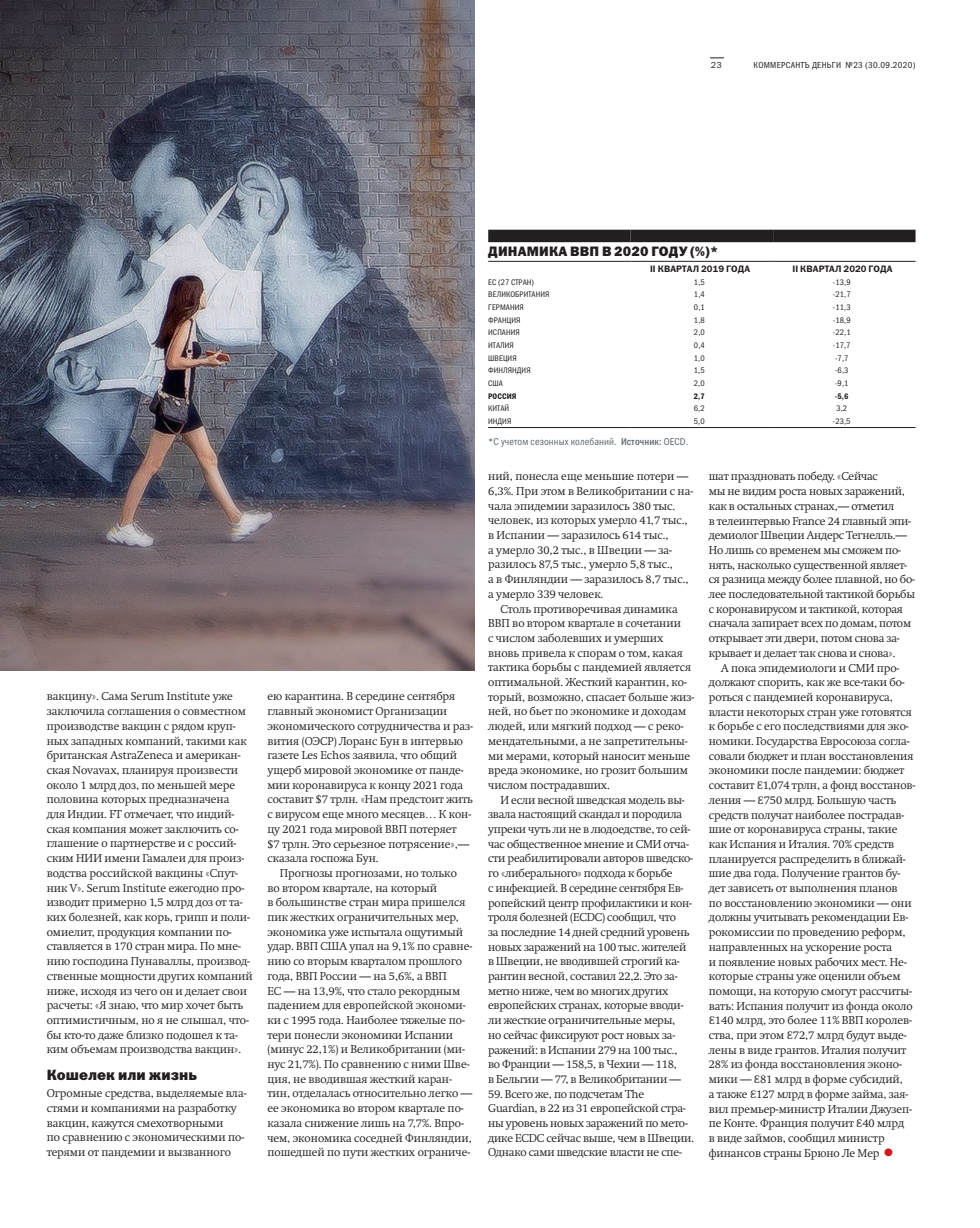
<style>
.page{position:relative;width:980px;height:1228px;background:#fff}
.page>*{position:absolute;margin:0;border:0;box-sizing:border-box;transform-origin:0 0}
.t1{font:15px "Franklin Gothic Heavy ITC";letter-spacing:.005em;color:#231f20}
.t2{font:13.75px "Franklin Gothic Heavy ITC";letter-spacing:.01em;color:#231f20}
.t3{font:11.25px/14.8px "Swift Light C";letter-spacing:-.005em;color:#231f20}
.t4{font:10px "Franklin Gothic Book Cond ITC";letter-spacing:.01em;color:#5f696f}
.t5{font:9.38px "Franklin Gothic Demi ITC";letter-spacing:.01em;color:#231f20}
.t6{font:8.75px "Franklin Gothic Book Cond ITC";letter-spacing:.035em;color:#231f20}
.t7{font:8.75px "Franklin Gothic Book ITC";color:#231f20}
.t8{font:8.12px "Franklin Gothic Book Cond ITC";letter-spacing:.01em;color:#231f20}
.t9{font:8.12px "Franklin Gothic Demi Cond ITC";letter-spacing:.01em;color:#231f20}
.s1{font-family:"Franklin Gothic Medi Cond ITC"}
.s2{font-size:21.25px;color:#d7171f}
</style>
<div class="page">
<svg style="left:710px;top:58px;width:13px;height:1px"></svg>
<svg style="left:488px;top:242px;width:427px;height:19px"></svg>
<div style="left:488px;top:230px;width:142px;height:12px;background:#231f20"></div>
<div style="left:630px;top:230px;width:142px;height:12px;background:#231f20"></div>
<div style="left:772px;top:230px;width:143px;height:12px;background:#231f20"></div>
<hr style="left:488px;top:261px;width:142px;height:1px;background:#231f20">
<hr style="left:630px;top:261px;width:142px;height:1px;background:#231f20">
<hr style="left:772px;top:261px;width:143px;height:1px;background:#231f20">
<hr style="left:488px;top:427px;width:142px;height:1px;background:#231f20">
<hr style="left:630px;top:427px;width:142px;height:1px;background:#231f20">
<hr style="left:772px;top:427px;width:143px;height:1px;background:#231f20">
<img style="left:0;top:0;width:474px;height:670px">
<p class="t7" style="left:710px;top:60px;width:12px">23</p>
<p class="t6" style="left:753px;top:60px;width:163px">КОММЕРСАНТЪ ДЕНЬГИ №23 (30.09.2020)</p>
<p class="t3" style="left:47px;top:689px;width:207px">вакцину». Сама Serum Institute уже заключила соглашения о совместном производстве вакцин с рядом круп&shy;ных западных компаний, такими как британская AstraZeneca и американ&shy;ская Novavax, планируя произвести около 1 млрд доз, по меньшей мере половина которых предназначена<br>для Индии. FT отмечает, что индий&shy;ская компания может заключить со&shy;глашение о партнерстве и с россий&shy;ским НИИ имени Гамалеи для произ&shy;водства российской вакцины «Спут&shy;ник V». Serum Institute ежегодно про&shy;изводит примерно 1,5 млрд доз от та&shy;ких болезней, как корь, грипп и поли&shy;омиелит, продукция компании по&shy;ставляется в 170 стран мира. По мне&shy;нию господина Пунаваллы, производ&shy;ственные мощности других компаний ниже, исходя из чего он и делает свои расчеты: «Я знаю, что мир хочет быть оптимистичным, но я не слышал, что&shy;бы кто-то даже близко подошел к та&shy;ким объемам производства вакцин».</p>
<h1 class="t1" style="left:47px;top:1065px;width:152px">Кошелек или жизнь</h1>
<p class="t3" style="left:47px;top:1085px;width:201px">Огромные средства, выделяемые вла&shy;стями и компаниями на разработку вакцин, кажутся смехотворными<br>по сравнению с экономическими по&shy;терями от пандемии и вызванного</p>
<p class="t3" style="left:267px;top:689px;width:207px">ею карантина. В середине сентября главный экономист Организации экономического сотрудничества и раз&shy;вития (ОЭСР) Лоранс Бун в интервью газете Les Echos заявила, что общий ущерб мировой экономике от панде&shy;мии коронавируса к концу 2021 года составит $7 трлн. «Нам предстоит жить с вирусом еще много месяцев… К кон&shy;цу 2021 года мировой ВВП потеряет<br>$7 трлн. Это серьезное потрясение»,— сказала госпожа Бун.</p>
<p class="t3" style="left:267px;top:865px;width:206px;text-indent:12px">Прогнозы прогнозами, но только<br>во втором квартале, на который<br>в большинстве стран мира пришелся пик жестких ограничительных мер, экономика уже испытала ощутимый удар. ВВП США упал на 9,1% по сравне&shy;нию со вторым кварталом прошлого года, ВВП России — на 5,6%, а ВВП<br>ЕС — на 13,9%, что стало рекордным падением для европейской экономи&shy;ки с 1995 года. Наиболее тяжелые по&shy;тери понесли экономики Испании (минус 22,1%) и Великобритании (ми&shy;нус 21,7%). По сравнению с ними Шве&shy;ция, не вводившая жесткий каран&shy;тин, отделалась относительно легко — ее экономика во втором квартале по&shy;казала снижение лишь на 7,7%. Впро&shy;чем, экономика соседней Финляндии, пошедшей по пути жестких ограниче-</p>
<p class="t2" style="left:488px;top:242px;width:231px">ДИНАМИКА ВВП В 2020 ГОДУ (%)*</p>
<p class="t5" style="left:650px;top:263px;width:101px">II КВАРТАЛ 2019 ГОДА</p>
<p class="t5" style="left:792px;top:263px;width:101px">II КВАРТАЛ 2020 ГОДА</p>
<p class="t8" style="left:488px;top:277px;width:47px">ЕС (27 СТРАН)</p>
<p class="t8" style="left:693px;top:277px;width:12px">1,5</p>
<p class="t8" style="left:832px;top:277px;width:19px">-13,9</p>
<p class="t8" style="left:488px;top:290px;width:63px">ВЕЛИКОБРИТАНИЯ</p>
<p class="t8" style="left:693px;top:290px;width:12px">1,4</p>
<p class="t8" style="left:832px;top:290px;width:19px">-21,7</p>
<p class="t8" style="left:488px;top:302px;width:37px">ГЕРМАНИЯ</p>
<p class="t8" style="left:693px;top:302px;width:12px">0,1</p>
<p class="t8" style="left:832px;top:302px;width:19px">-11,3</p>
<p class="t8" style="left:488px;top:315px;width:34px">ФРАНЦИЯ</p>
<p class="t8" style="left:693px;top:315px;width:12px">1,8</p>
<p class="t8" style="left:832px;top:315px;width:19px">-18,9</p>
<p class="t8" style="left:488px;top:328px;width:33px">ИСПАНИЯ</p>
<p class="t8" style="left:693px;top:328px;width:12px">2,0</p>
<p class="t8" style="left:832px;top:328px;width:19px">-22,1</p>
<p class="t8" style="left:488px;top:340px;width:27px">ИТАЛИЯ</p>
<p class="t8" style="left:693px;top:340px;width:12px">0,4</p>
<p class="t8" style="left:832px;top:340px;width:19px">-17,7</p>
<p class="t8" style="left:488px;top:353px;width:30px">ШВЕЦИЯ</p>
<p class="t8" style="left:693px;top:353px;width:12px">1,0</p>
<p class="t8" style="left:834px;top:353px;width:15px">-7,7</p>
<p class="t8" style="left:488px;top:366px;width:44px">ФИНЛЯНДИЯ</p>
<p class="t8" style="left:693px;top:366px;width:12px">1,5</p>
<p class="t8" style="left:834px;top:366px;width:15px">-6,3</p>
<p class="t8" style="left:488px;top:378px;width:16px">США</p>
<p class="t8" style="left:693px;top:378px;width:12px">2,0</p>
<p class="t8" style="left:834px;top:378px;width:15px">-9,1</p>
<p class="t9" style="left:488px;top:391px;width:30px">РОССИЯ</p>
<p class="t9" style="left:693px;top:391px;width:12px">2,7</p>
<p class="t9" style="left:834px;top:391px;width:15px">-5,6</p>
<p class="t8" style="left:488px;top:404px;width:23px">КИТАЙ</p>
<p class="t8" style="left:693px;top:404px;width:12px">6,2</p>
<p class="t8" style="left:836px;top:404px;width:12px">3,2</p>
<p class="t8" style="left:488px;top:416px;width:25px">ИНДИЯ</p>
<p class="t8" style="left:693px;top:416px;width:12px">5,0</p>
<p class="t8" style="left:832px;top:416px;width:19px">-23,5</p>
<p class="t4" style="left:488px;top:436px;width:201px">*С учетом сезонных колебаний. <span class="s1">Источник:</span> OECD.</p>
<p class="t3" style="left:488px;top:469px;width:206px">ний, понесла еще меньшие потери — 6,3%. При этом в Великобритании с на&shy;чала эпидемии заразилось 380 тыс. человек, из которых умерло 41,7 тыс., в Испании — заразилось 614 тыс.,<br>а умерло 30,2 тыс., в Швеции — за&shy;разилось 87,5 тыс., умерло 5,8 тыс.,<br>а в Финляндии — заразилось 8,7 тыс., а умерло 339 человек.</p>
<p class="t3" style="left:488px;top:601px;width:207px;text-indent:12px">Столь противоречивая динамика ВВП во втором квартале в сочетании<br>с числом заболевших и умерших вновь привела к спорам о том, какая тактика борьбы с пандемией является оптимальной. Жесткий карантин, ко&shy;торый, возможно, спасает больше жиз&shy;ней, но бьет по экономике и доходам людей, или мягкий подход — с реко&shy;мендательными, а не запретительны&shy;ми мерами, который наносит меньше вреда экономике, но грозит большим числом пострадавших.</p>
<p class="t3" style="left:488px;top:792px;width:206px;text-indent:12px">И если весной шведская модель вы&shy;звала настоящий скандал и породила упреки чуть ли не в людоедстве, то сей&shy;час общественное мнение и СМИ отча&shy;сти реабилитировали авторов шведско&shy;го «либерального» подхода к борьбе<br>с инфекцией. В середине сентября Ев&shy;ропейский центр профилактики и кон&shy;троля болезней (ECDC) сообщил, что<br>за последние 14 дней средний уровень новых заражений на 100 тыс. жителей в Швеции, не вводившей строгий ка&shy;рантин весной, составил 22,2. Это за&shy;метно ниже, чем во многих других европейских странах, которые вводи&shy;ли жесткие ограничительные меры,<br>но сейчас фиксируют рост новых за&shy;ражений: в Испании 279 на 100 тыс.,<br>во Франции — 158,5, в Чехии — 118,<br>в Бельгии — 77, в Великобритании —</p>
<p class="t3" style="left:488px;top:1086px;width:207px">59. Всего же, по подсчетам The Guardian, в 22 из 31 европейской стра&shy;ны уровень новых заражений по мето&shy;дике ECDC сейчас выше, чем в Швеции.<br>Однако сами шведские власти не спе-</p>
<p class="t3" style="left:708px;top:469px;width:208px">шат праздновать победу. «Сейчас<br>мы не видим роста новых заражений, как в остальных странах,— отметил<br>в телеинтервью France 24 главный эпи&shy;демиолог Швеции Андерс Тегнелль.— Но лишь со временем мы сможем по&shy;нять, насколько существенной являет&shy;ся разница между более плавной, но бо&shy;лее последовательной тактикой борьбы с коронавирусом и тактикой, которая сначала запирает всех по домам, потом открывает эти двери, потом снова за&shy;крывает и делает так снова и снова».</p>
<p class="t3" style="left:708px;top:660px;width:208px;text-indent:12px">А пока эпидемиологи и СМИ про&shy;должают спорить, как же все-таки бо&shy;роться с пандемией коронавируса, власти некоторых стран уже готовятся к борьбе с его последствиями для эко&shy;номики. Государства Евросоюза согла&shy;совали бюджет и план восстановления экономики после пандемии: бюджет составит €1,074 трлн, а фонд восстанов&shy;ления — €750 млрд. Большую часть средств получат наиболее пострадав&shy;шие от коронавируса страны, такие как Испания и Италия. 70% средств планируется распределить в ближай&shy;шие два года. Получение грантов бу&shy;дет зависеть от выполнения планов<br>по восстановлению экономики — они должны учитывать рекомендации Ев&shy;рокомиссии по проведению реформ, направленных на ускорение роста<br>и появление новых рабочих мест. Не&shy;которые страны уже оценили объем помощи, на которую смогут рассчиты&shy;вать: Испания получит из фонда около €140 млрд, это более 11% ВВП королев&shy;ства, при этом €72,7 млрд будут выде&shy;лены в виде грантов. Италия получит 28% из фонда восстановления эконо&shy;мики — €81 млрд в форме субсидий,<br>а также €127 млрд в форме займа, зая&shy;вил премьер-министр Италии Джузеп&shy;пе Конте. Франция получит €40 млрд<br>в виде займов, сообщил министр финансов страны Брюно Ле Мер <span class="s2">•</span></p>
</div>
